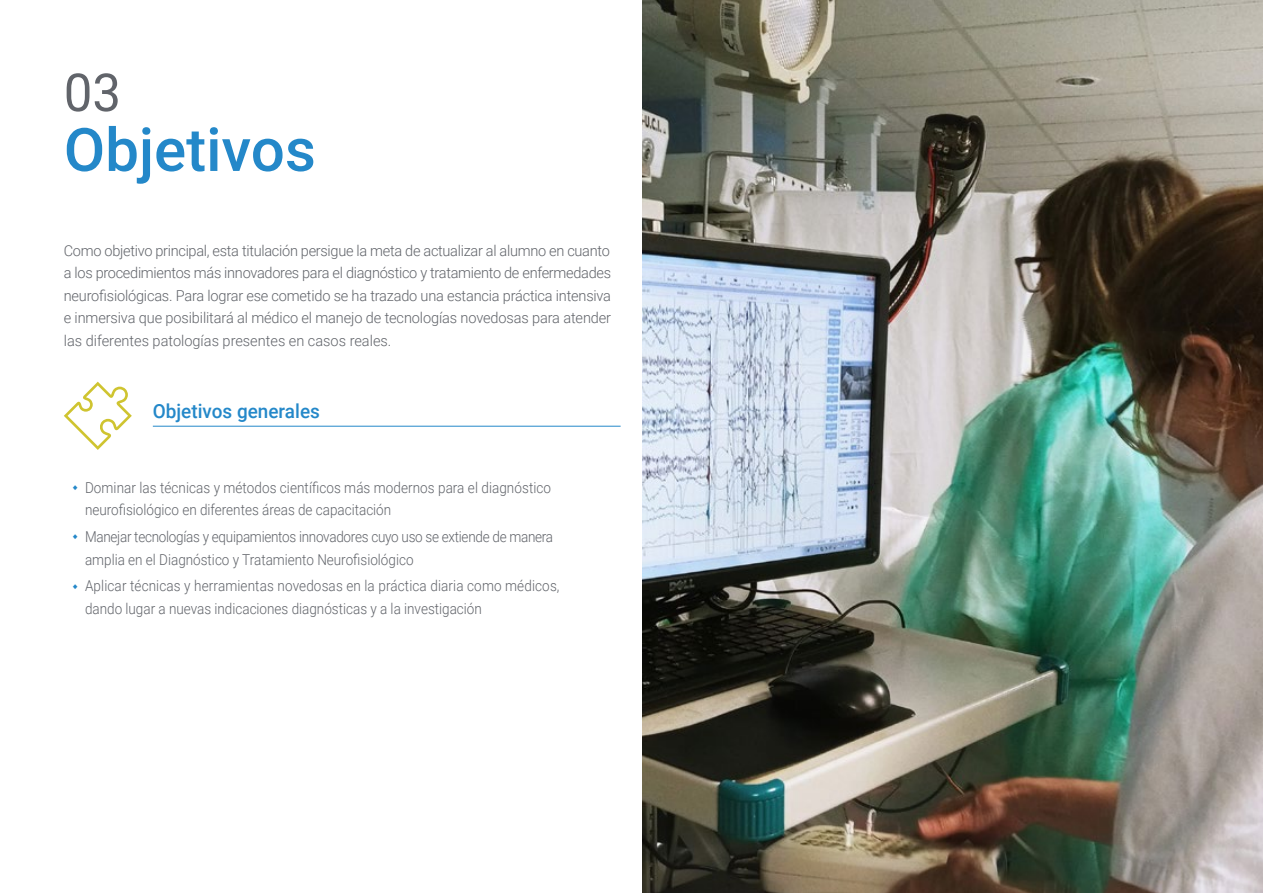
<style>
.page{position:relative;width:1263px;height:893px;background:#fff}
.page>*{position:absolute;margin:0;border:0;box-sizing:border-box;transform-origin:0 0}
.t1{font:500 60px "Roboto";color:#2488c9}
.t2{font:52.5px "Roboto";color:#61646a}
.t3{font:500 19.5px "Roboto";color:#2488c9}
.t4{font:300 15px/22.5px "Roboto";color:#61646a;text-align:justify}
.t5{font:300 15px/22.5px "Roboto";color:#61646a;scale:.9 1}
.t6{font:300 15px/22.5px "Roboto";letter-spacing:-.02em;color:#61646a;scale:.9 1}
</style>
<div class="page">
<img style="left:642px;top:0;width:621px;height:893px">
<hr style="left:153px;top:426px;width:468px;height:1px;background:#2488c9">
<svg style="left:64px;top:382px;width:68px;height:68px"></svg>
<h2 class="t2" style="left:64px;top:56px;width:59px">03</h2>
<h1 class="t1" style="left:64px;top:108px;width:254px">Objetivos</h1>
<p class="t4" style="left:64px;top:239px;width:549px">Como objetivo principal, esta titulación persigue la meta de actualizar al alumno en cuanto a los procedimientos más innovadores para el diagnóstico y tratamiento de enfermedades neurofisiológicas. Para lograr ese cometido se ha trazado una estancia práctica intensiva e inmersiva que posibilitará al médico el manejo de tecnologías novedosas para atender las diferentes patologías presentes en casos reales.</p>
<h3 class="t3" style="left:153px;top:397px;width:169px">Objetivos generales</h3>
<p class="t5" style="left:85px;top:476px;width:519px">Dominar las técnicas y métodos científicos más modernos para el diagnóstico neurofisiológico en diferentes áreas de capacitación</p>
<p class="t6" style="left:85px;top:525px;width:522px">Manejar tecnologías y equipamientos innovadores cuyo uso se extiende de manera amplia en el Diagnóstico y Tratamiento Neurofisiológico</p>
<p class="t5" style="left:85px;top:574px;width:529px">Aplicar técnicas y herramientas novedosas en la práctica diaria como médicos, dando lugar a nuevas indicaciones diagnósticas y a la investigación</p>
</div>
